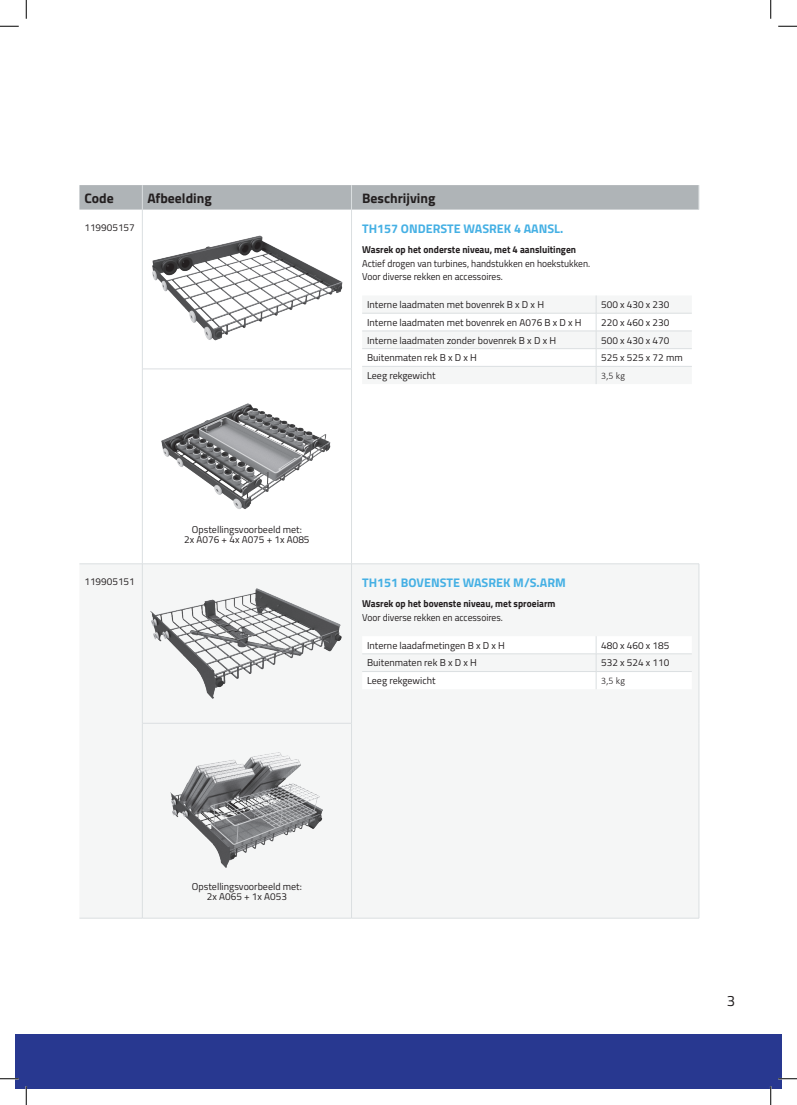
<style>
.page{position:relative;width:797px;height:1105px;background:#fff}
.page>*{position:absolute;margin:0;border:0;box-sizing:border-box;transform-origin:0 0}
.t1{font:15px "Titillium";color:#231f20}
.Titolo_tabella{font:700 13.75px "Titillium";color:#231f20}
.Testo_tabella{font:700 12.5px "Titillium";color:#45b0e4}
.Testo_tabella_access{font:10px "Titillium";color:#231f20}
.Testo_tabella-2{font:10px "Titillium";color:#231f20;scale:.95 1}
.Testo_tabella-3{font:700 10px "Titillium";color:#231f20;scale:.95 1}
.Testo_tabella-4{font:10px "Titillium";color:#231f20}
.Testo_tabella_access-2{font:300 10px "Calibri";color:#231f20}
</style>
<div class="page">
<div style="left:16px;top:1034px;width:765px;height:55px;background:#283890"></div>
<div style="left:79px;top:565px;width:619px;height:353px;background:#f5f6f6"></div>
<hr style="left:79px;top:918px;width:63px;height:1px;background:#dbdfe1">
<hr style="left:351px;top:918px;width:348px;height:1px;background:#dbdfe1">
<hr style="left:142px;top:210px;width:1px;height:159px;background:#dbdfe1">
<hr style="left:351px;top:210px;width:1px;height:159px;background:#dbdfe1">
<hr style="left:142px;top:369px;width:210px;height:1px;background:#dbdfe1">
<hr style="left:142px;top:369px;width:1px;height:195px;background:#dbdfe1">
<hr style="left:351px;top:369px;width:1px;height:195px;background:#dbdfe1">
<div style="left:79px;top:185px;width:620px;height:25px;background:#afb4b7"></div>
<hr style="left:79px;top:564px;width:63px;height:1px;background:#dbdfe1">
<hr style="left:142px;top:564px;width:209px;height:1px;background:#dbdfe1">
<hr style="left:351px;top:564px;width:348px;height:1px;background:#dbdfe1">
<hr style="left:142px;top:564px;width:1px;height:159px;background:#dbdfe1">
<hr style="left:142px;top:723px;width:1px;height:195px;background:#dbdfe1">
<hr style="left:351px;top:564px;width:1px;height:159px;background:#dbdfe1">
<hr style="left:698px;top:564px;width:1px;height:159px;background:#dbdfe1">
<hr style="left:698px;top:723px;width:1px;height:195px;background:#dbdfe1">
<hr style="left:351px;top:723px;width:1px;height:195px;background:#dbdfe1">
<hr style="left:142px;top:723px;width:210px;height:1px;background:#dbdfe1">
<hr style="left:142px;top:918px;width:209px;height:1px;background:#dbdfe1">
<img style="left:152px;top:235px;width:191px;height:106px">
<svg style="left:362px;top:295px;width:330px;height:89px"></svg>
<img style="left:161px;top:403px;width:170px;height:106px">
<img style="left:150px;top:584px;width:193px;height:119px">
<svg style="left:362px;top:636px;width:330px;height:53px"></svg>
<hr style="left:362px;top:654px;width:234px;height:1px;background:#dbdfe1">
<hr style="left:596px;top:654px;width:96px;height:1px;background:#dbdfe1">
<hr style="left:362px;top:671px;width:234px;height:1px;background:#dbdfe1">
<hr style="left:596px;top:671px;width:96px;height:1px;background:#dbdfe1">
<img style="left:171px;top:752px;width:152px;height:115px">
<svg style="left:0;top:25px;width:19px;height:2px"></svg>
<svg style="left:778px;top:25px;width:19px;height:2px"></svg>
<svg style="left:0;top:1078px;width:19px;height:1px"></svg>
<svg style="left:778px;top:1078px;width:19px;height:1px"></svg>
<svg style="left:25px;top:0;width:2px;height:19px"></svg>
<svg style="left:25px;top:1086px;width:2px;height:19px"></svg>
<svg style="left:770px;top:0;width:1px;height:19px"></svg>
<svg style="left:770px;top:1086px;width:1px;height:19px"></svg>
<p class="Titolo_tabella" style="left:84px;top:187px;width:31px">Code</p>
<p class="Titolo_tabella" style="left:147px;top:187px;width:66px">Afbeelding</p>
<p class="Titolo_tabella" style="left:362px;top:187px;width:75px">Beschrijving</p>
<p class="Testo_tabella-4" style="left:84px;top:220px;width:52px">119905157</p>
<p class="Testo_tabella" style="left:362px;top:219px;width:203px">TH157 ONDERSTE WASREK 4 AANSL.</p>
<p class="Testo_tabella-3" style="left:362px;top:242px;width:227px">Wasrek op het onderste niveau, met 4 aansluitingen</p>
<p class="Testo_tabella-2" style="left:362px;top:256px;width:241px">Actief drogen van turbines, handstukken en hoekstukken.</p>
<p class="Testo_tabella-2" style="left:362px;top:270px;width:150px">Voor diverse rekken en accessoires.</p>
<p class="Testo_tabella_access" style="left:367px;top:297px;width:178px">Interne laadmaten met bovenrek B x D x H</p>
<p class="Testo_tabella_access" style="left:601px;top:297px;width:70px">500 x 430 x 230</p>
<p class="Testo_tabella_access" style="left:367px;top:315px;width:216px">Interne laadmaten met bovenrek en A076 B x D x H</p>
<p class="Testo_tabella_access" style="left:601px;top:315px;width:70px">220 x 460 x 230</p>
<p class="Testo_tabella_access" style="left:367px;top:333px;width:190px">Interne laadmaten zonder bovenrek B x D x H</p>
<p class="Testo_tabella_access" style="left:601px;top:333px;width:70px">500 x 430 x 470</p>
<p class="Testo_tabella_access" style="left:367px;top:350px;width:111px">Buitenmaten rek B x D x H</p>
<p class="Testo_tabella_access" style="left:601px;top:350px;width:83px">525 x 525 x 72 mm</p>
<p class="Testo_tabella_access" style="left:367px;top:368px;width:70px">Leeg rekgewicht</p>
<p class="Testo_tabella_access-2" style="left:601px;top:369px;width:25px">3,5 kg</p>
<p class="Testo_tabella_access" style="left:192px;top:522px;width:111px">Opstellingsvoorbeeld met:</p>
<p class="Testo_tabella_access" style="left:184px;top:532px;width:127px">2x A076 + 4x A075 + 1x A085</p>
<p class="Testo_tabella-4" style="left:84px;top:575px;width:52px">119905151</p>
<p class="Testo_tabella" style="left:362px;top:573px;width:205px">TH151 BOVENSTE WASREK M/S.ARM</p>
<p class="Testo_tabella-3" style="left:362px;top:596px;width:205px">Wasrek op het bovenste niveau, met sproeiarm</p>
<p class="Testo_tabella-2" style="left:362px;top:610px;width:150px">Voor diverse rekken en accessoires.</p>
<p class="Testo_tabella_access" style="left:367px;top:638px;width:139px">Interne laadafmetingen B x D x H</p>
<p class="Testo_tabella_access" style="left:601px;top:638px;width:70px">480 x 460 x 185</p>
<p class="Testo_tabella_access" style="left:367px;top:656px;width:111px">Buitenmaten rek B x D x H</p>
<p class="Testo_tabella_access" style="left:601px;top:656px;width:70px">532 x 524 x 110</p>
<p class="Testo_tabella_access" style="left:367px;top:673px;width:70px">Leeg rekgewicht</p>
<p class="Testo_tabella_access-2" style="left:601px;top:675px;width:25px">3,5 kg</p>
<p class="Testo_tabella_access" style="left:192px;top:879px;width:111px">Opstellingsvoorbeeld met:</p>
<p class="Testo_tabella_access" style="left:207px;top:889px;width:82px">2x A065 + 1x A053</p>
<h1 class="t1" style="left:727px;top:989px;width:10px">3</h1>
</div>
